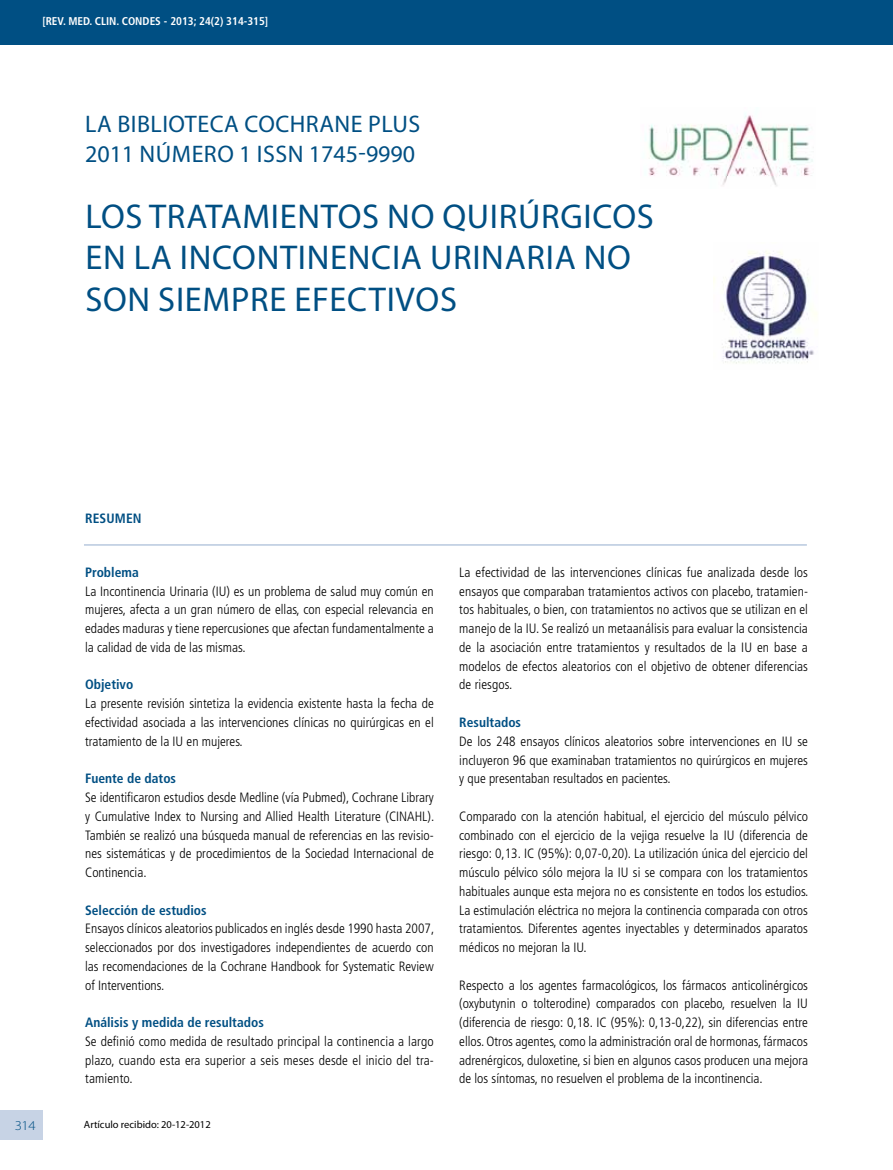
<style>
.page{position:relative;width:893px;height:1170px;background:#fff}
.page>*{position:absolute;margin:0;border:0;box-sizing:border-box;transform-origin:0 0}
.t1{font:34.5px/41.4px "Myriad Pro";letter-spacing:.02em;color:#004f83}
.t2{font:24px/30px "Myriad Pro";letter-spacing:.02em;color:#004f83}
.t3{font:300 condensed 13.5px/18.8px "Frutiger";color:#000;text-align:justify}
.t4{font:700 condensed 13.5px "Frutiger";color:#004f83}
.t5{font:300 13.5px "Myriad Pro";color:#004f83;scale:1.1 1}
.t6{font:700 condensed 11.25px "Frutiger";color:#fff}
.t7{font:10.5px "Myriad Pro";color:#000}
</style>
<div class="page">
<div style="left:0;top:1110px;width:43px;height:30px;background:#c7d3e5"></div>
<div style="left:0;top:0;width:893px;height:44px;background:#004f83"></div>
<img style="left:645px;top:113px;width:168px;height:73px">
<img style="left:714px;top:251px;width:103px;height:113px">
<hr style="left:84px;top:544px;width:723px;height:1px;background:#b8c8de">
<p class="t6" style="left:42px;top:15px;width:227px">[REV. MED. CLIN. CONDES - 2013; 24(2) 314-315]</p>
<h2 class="t2" style="left:85px;top:109px;width:337px">LA BIBLIOTECA COCHRANE PLUS<br>2011 NÚMERO 1 ISSN 1745-9990</h2>
<h1 class="t1" style="left:85px;top:195px;width:570px">LOS TRATAMIENTOS NO QUIRÚRGICOS<br>EN LA INCONTINENCIA URINARIA NO<br>SON SIEMPRE EFECTIVOS</h1>
<p class="t5" style="left:15px;top:1117px;width:21px">314</p>
<p class="t4" style="left:85px;top:510px;width:58px">RESUMEN</p>
<p class="t4" style="left:85px;top:564px;width:55px">Problema</p>
<p class="t3" style="left:85px;top:581px;width:350px">La Incontinencia Urinaria (IU) es un problema de salud muy común en mujeres, afecta a un gran número de ellas, con especial relevancia en edades maduras y tiene repercusiones que afectan fundamentalmente a la calidad de vida de las mismas.</p>
<p class="t4" style="left:85px;top:676px;width:50px">Objetivo</p>
<p class="t3" style="left:85px;top:694px;width:350px">La presente revisión sintetiza la evidencia existente hasta la fecha de efectividad asociada a las intervenciones clínicas no quirúrgicas en el tratamiento de la IU en mujeres.</p>
<p class="t4" style="left:85px;top:770px;width:93px">Fuente de datos</p>
<p class="t3" style="left:85px;top:788px;width:351px">Se identificaron estudios desde Medline (vía Pubmed), Cochrane Library y Cumulative Index to Nursing and Allied Health Literature (CINAHL).<br>También se realizó una búsqueda manual de referencias en las revisio&shy;nes sistemáticas y de procedimientos de la Sociedad Internacional de Continencia.</p>
<p class="t4" style="left:85px;top:901px;width:123px">Selección de estudios</p>
<p class="t3" style="left:85px;top:919px;width:351px">Ensayos clínicos aleatorios publicados en inglés desde 1990 hasta 2007, seleccionados por dos investigadores independientes de acuerdo con las recomendaciones de la Cochrane Handbook for Systematic Review of Interventions.</p>
<p class="t4" style="left:85px;top:1014px;width:180px">Análisis y medida de resultados</p>
<p class="t3" style="left:85px;top:1031px;width:350px">Se definió como medida de resultado principal la continencia a largo plazo, cuando esta era superior a seis meses desde el inicio del tra&shy;tamiento.</p>
<p class="t7" style="left:84px;top:1117px;width:128px">Artículo recibido: 20-12-2012</p>
<p class="t3" style="left:459px;top:563px;width:350px">La efectividad de las intervenciones clínicas fue analizada desde los ensayos que comparaban tratamientos activos con placebo, tratamien&shy;tos habituales, o bien, con tratamientos no activos que se utilizan en el manejo de la IU. Se realizó un metaanálisis para evaluar la consistencia de la asociación entre tratamientos y resultados de la IU en base a modelos de efectos aleatorios con el objetivo de obtener diferencias de riesgos.</p>
<p class="t4" style="left:459px;top:714px;width:63px">Resultados</p>
<p class="t3" style="left:459px;top:731px;width:350px">De los 248 ensayos clínicos aleatorios sobre intervenciones en IU se incluyeron 96 que examinaban tratamientos no quirúrgicos en mujeres y que presentaban resultados en pacientes.</p>
<p class="t3" style="left:459px;top:806px;width:351px">Comparado con la atención habitual, el ejercicio del músculo pélvico combinado con el ejercicio de la vejiga resuelve la IU (diferencia de riesgo: 0,13. IC (95%): 0,07-0,20). La utilización única del ejercicio del músculo pélvico sólo mejora la IU si se compara con los tratamientos habituales aunque esta mejora no es consistente en todos los estudios.<br>La estimulación eléctrica no mejora la continencia comparada con otros tratamientos. Diferentes agentes inyectables y determinados aparatos médicos no mejoran la IU.</p>
<p class="t3" style="left:459px;top:975px;width:350px">Respecto a los agentes farmacológicos, los fármacos anticolinérgicos (oxybutynin o tolterodine) comparados con placebo, resuelven la IU (diferencia de riesgo: 0,18. IC (95%): 0,13-0,22), sin diferencias entre ellos. Otros agentes, como la administración oral de hormonas, fármacos adrenérgicos, duloxetine, si bien en algunos casos producen una mejora de los síntomas, no resuelven el problema de la incontinencia.</p>
</div>
